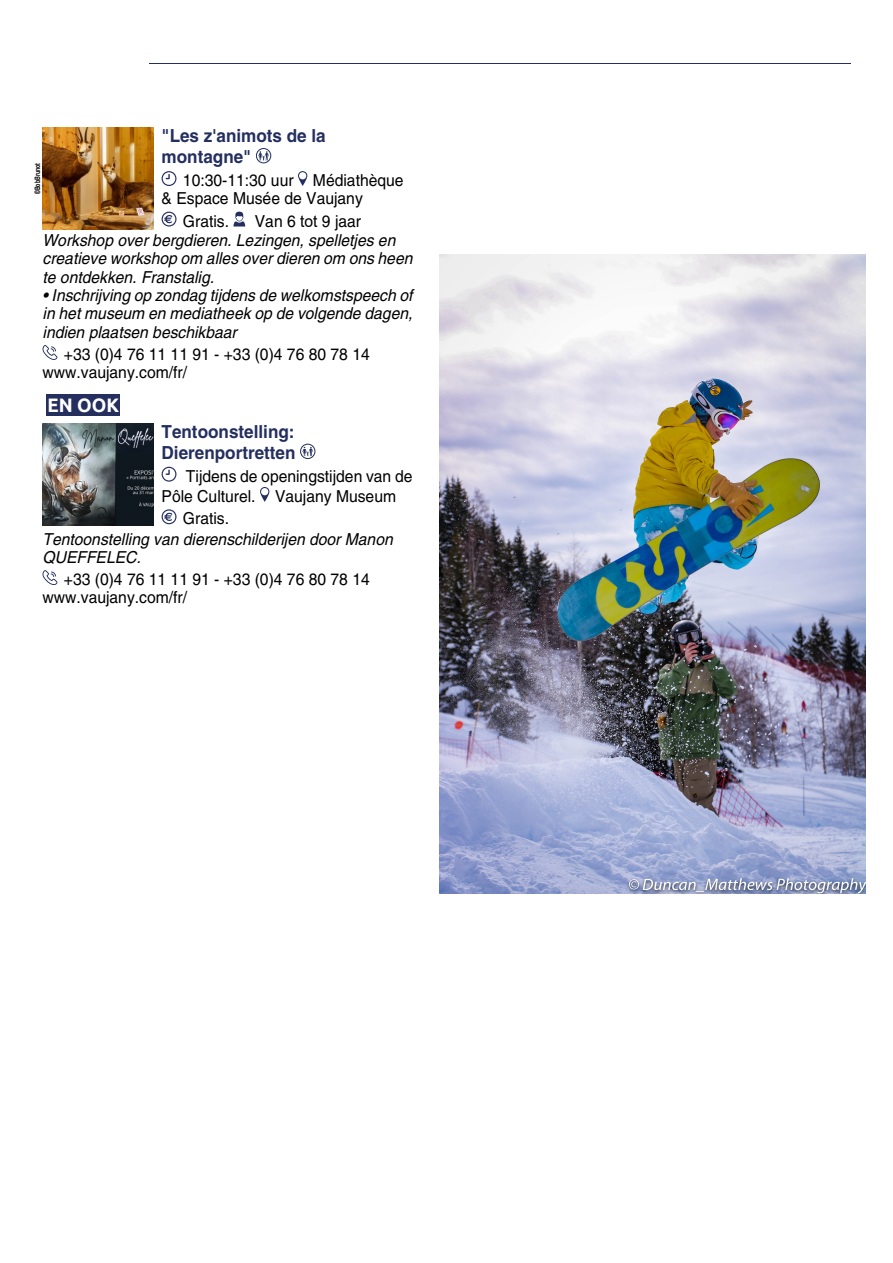
<style>
.page{position:relative;width:893px;height:1263px;background:#fff}
.page>*{position:absolute;margin:0;border:0;box-sizing:border-box;transform-origin:0 0}
.t1{font:700 19.5px "Ubuntu";color:#fff;scale:.95 1}
.t2{font:700 18px/20.9px "Helvetica";color:#242f5f;scale:.95 1}
.t3{font:italic 16.5px/18.8px "Helvetica";color:#000;scale:.95 1}
.t4{font:16.5px/18.1px "Helvetica";color:#000;scale:.95 1}
.t5{font:700 7.5px "Helvetica";color:#000;scale:.69 1}
.s1{font-style:normal}
.s2{font-family:"Arial";font-style:normal}
</style>
<div class="page">
<img style="left:43px;top:128px;width:110px;height:102px">
<div style="left:256px;top:148px;width:15px;height:15px;border:1px solid #242f5f;border-radius:50%"></div>
<svg style="left:258px;top:151px;width:11px;height:10px"></svg>
<svg style="left:162px;top:171px;width:14px;height:15px"></svg>
<svg style="left:298px;top:171px;width:9px;height:15px"></svg>
<svg style="left:162px;top:212px;width:14px;height:14px"></svg>
<svg style="left:233px;top:212px;width:12px;height:14px"></svg>
<svg style="left:43px;top:345px;width:14px;height:15px"></svg>
<div style="left:47px;top:395px;width:73px;height:21px;background:#242f5f"></div>
<img style="left:43px;top:423px;width:110px;height:102px">
<div style="left:300px;top:444px;width:15px;height:15px;border:1px solid #242f5f;border-radius:50%"></div>
<svg style="left:302px;top:447px;width:11px;height:9px"></svg>
<svg style="left:162px;top:467px;width:14px;height:15px"></svg>
<svg style="left:260px;top:487px;width:9px;height:15px"></svg>
<svg style="left:162px;top:509px;width:14px;height:15px"></svg>
<svg style="left:43px;top:570px;width:14px;height:15px"></svg>
<img style="left:439px;top:255px;width:426px;height:639px">
<p class="t2" style="left:162px;top:127px;width:174px">"Les z'animots de la montagne"</p>
<p class="t4" style="left:162px;top:172px;width:256px;text-indent:21px">10:30-11:30 uur Médiathèque &amp; Espace Musée de Vaujany</p>
<p class="t4" style="left:183px;top:213px;width:50px">Gratis.</p>
<p class="t5" style="left:34px;top:194px;width:46px;rotate:-90deg">©BobBrunot</p>
<p class="t3" style="left:43px;top:213px;width:391px;text-indent:212px"><span class="s1">Van 6</span> <span class="s2">tot</span> <span class="s1">9 jaar </span>Workshop over bergdieren. Lezingen, spelletjes en creatieve workshop om alles over dieren om ons heen te ontdekken. Franstalig.</p>
<p class="t3" style="left:43px;top:288px;width:391px;line-height:18.1px;text-align:justify">• Inschrijving op zondag tijdens de welkomstspeech of in het museum en mediatheek op de volgende dagen, indien plaatsen beschikbaar</p>
<p class="t4" style="left:43px;top:346px;width:346px;text-indent:21px">+33 (0)4 76 11 11 91 - +33 (0)4 76 80 78 14 www.vaujany.com/fr/</p>
<p class="t1" style="left:48px;top:397px;width:77px">EN OOK</p>
<p class="t2" style="left:162px;top:423px;width:143px">Tentoonstelling:<br>Dierenportretten</p>
<p class="t4" style="left:162px;top:467px;width:266px;line-height:20.2px;text-indent:24px">Tijdens de openingstijden van de<br>Pôle Culturel. Vaujany Museum</p>
<p class="t4" style="left:183px;top:511px;width:50px">Gratis.</p>
<p class="t3" style="left:43px;top:531px;width:370px;line-height:18.1px">Tentoonstelling van dierenschilderijen door Manon<br>QUEFFELEC.</p>
<p class="t4" style="left:43px;top:571px;width:346px;text-indent:21px">+33 (0)4 76 11 11 91 - +33 (0)4 76 80 78 14 www.vaujany.com/fr/</p>
</div>
